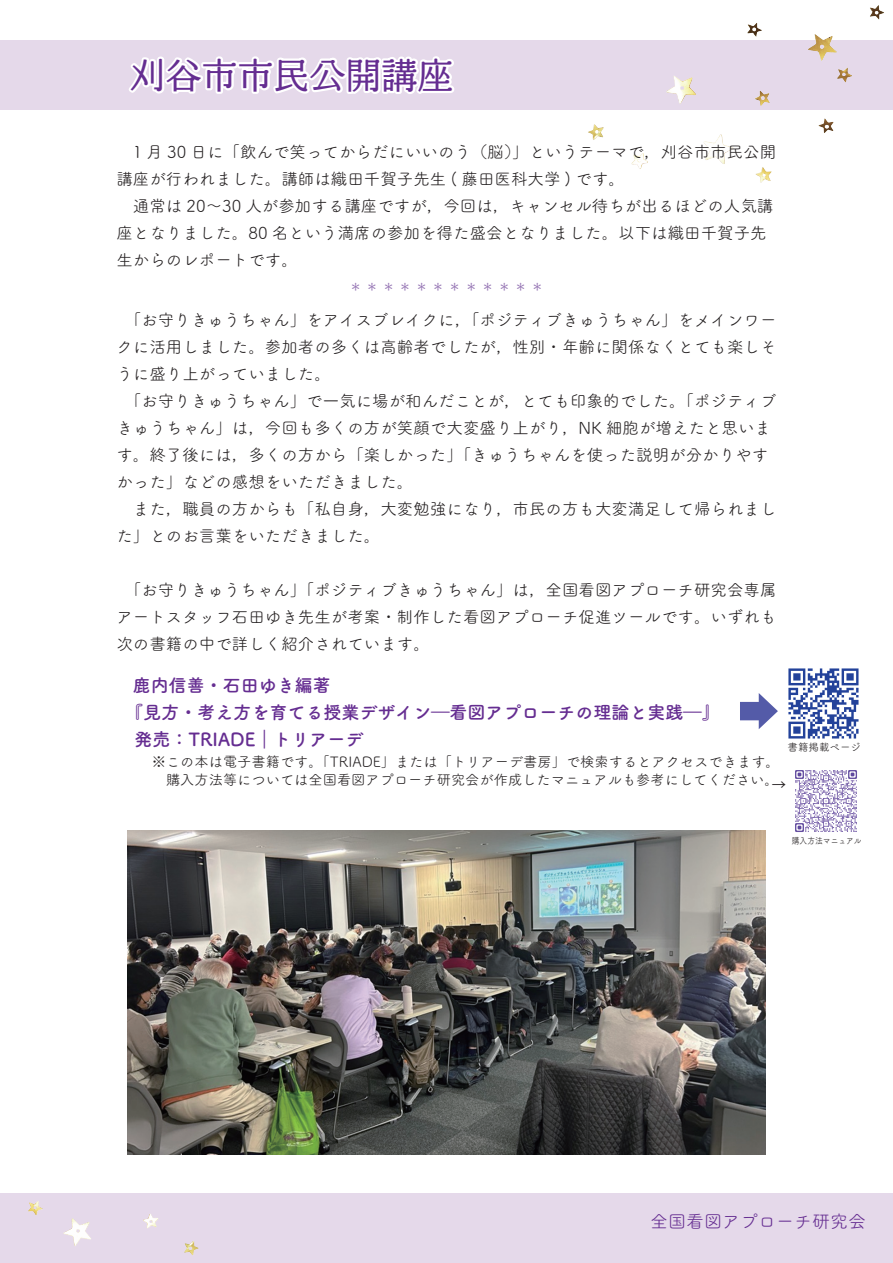
<style>
.page{position:relative;width:893px;height:1263px;background:#fff}
.page>*{position:absolute;margin:0;border:0;box-sizing:border-box;transform-origin:0 0}
.t1{font:36px "VDL AD Min Regular";color:#652d91}
.t2{font:18px "Tsuku A Rd Gothic Std B";color:#652d91}
.t3{font:18px "Tsuku A Rd Gothic Std R";color:#652d91}
.t4{font:16.5px/27px "Tsuku A Rd Gothic Std R";color:#231f20}
.t5{font:16.5px "Tsuku A Rd Gothic Std R";color:#9777b5}
.t6{font:14.25px/18px "Tsuku A Rd Gothic Std R";color:#231f20}
.t7{font:10.5px "Tsuku A Rd Gothic Std R";color:#231f20}
.t8{font:9px "Tsuku A Rd Gothic Std R";color:#231f20;scale:.86 1}
.s1{font-family:"Koz Go Pr 6 N"}
</style>
<div class="page">
<div style="left:0;top:40px;width:893px;height:70px;background:#e5d9ea"></div>
<div style="left:0;top:1193px;width:893px;height:70px;background:#e5d9ea"></div>
<img style="left:588px;top:5px;width:296px;height:178px">
<img style="left:28px;top:1201px;width:171px;height:54px">
<svg style="left:129px;top:56px;width:326px;height:38px"></svg>
<img style="left:127px;top:831px;width:639px;height:323px">
<svg style="left:740px;top:693px;width:38px;height:36px"></svg>
<img style="left:795px;top:770px;width:62px;height:62px">
<img style="left:788px;top:668px;width:71px;height:71px">
<h1 class="t1" style="left:130px;top:49px;width:326px">刈谷市市民公開講座</h1>
<p class="t4" style="left:116px;top:137px;width:661px">　1 月 30 日に「飲んで笑ってからだにいいのう（脳）」というテーマで，刈谷市市民公開講座が行われました。講師は織田千賀子先生 ( 藤田医科大学 ) です。<br>　通常は 20～30 人が参加する講座ですが，今回は，キャンセル待ちが出るほどの人気講座となりました。80 名という満席の参加を得た盛会となりました。以下は織田千賀子先生からのレポートです。</p>
<p class="t5" style="left:347px;top:274px;width:199px">＊＊＊＊＊＊＊＊＊＊＊＊</p>
<p class="t4" style="left:116px;top:305px;width:661px">　「お守りきゅうちゃん」をアイスブレイクに，「ポジティブきゅうちゃん」をメインワークに活用しました。参加者の多くは高齢者でしたが，性別・年齢に関係なくとても楽しそうに盛り上がっていました。<br>　「お守りきゅうちゃん」で一気に場が和んだことが，とても印象的でした。「ポジティブきゅうちゃん」は，今回も多くの方が笑顔で大変盛り上がり，NK 細胞が増えたと思います。終了後には，多くの方から「楽しかった」「きゅうちゃんを使った説明が分かりやすかった」などの感想をいただきました。<br>　また，職員の方からも「私自身，大変勉強になり，市民の方も大変満足して帰られました」とのお言葉をいただきました。</p>
<p class="t4" style="left:116px;top:575px;width:661px;text-align:justify">　「お守りきゅうちゃん」「ポジティブきゅうちゃん」は，全国看図アプローチ研究会専属アートスタッフ石田ゆき先生が考案・制作した看図アプローチ促進ツールです。いずれも次の書籍の中で詳しく紹介されています。</p>
<p class="t2" style="left:133px;top:671px;width:199px">鹿内信善・石田ゆき編著</p>
<p class="t2" style="left:125px;top:698px;width:596px">『見方・考え方を育てる授業デザイン―看図アプローチの理論と実践―』</p>
<p class="t2" style="left:116px;top:725px;width:249px">　発売：TRIADE｜トリアーデ</p>
<p class="t7" style="left:787px;top:739px;width:75px">書籍掲載ページ</p>
<p class="t6" style="left:152px;top:752px;width:636px">※この本は電子書籍です。「TRIADE」または「トリアーデ書房」で検索するとアクセスできます。　購入方法等については全国看図アプローチ研究会が作成したマニュアルも参考にしてください。<span class="s1">→</span></p>
<p class="t8" style="left:792px;top:833px;width:83px">購入方法マニュアル</p>
<p class="t3" style="left:650px;top:1208px;width:218px">全国看図アプローチ研究会</p>
</div>
